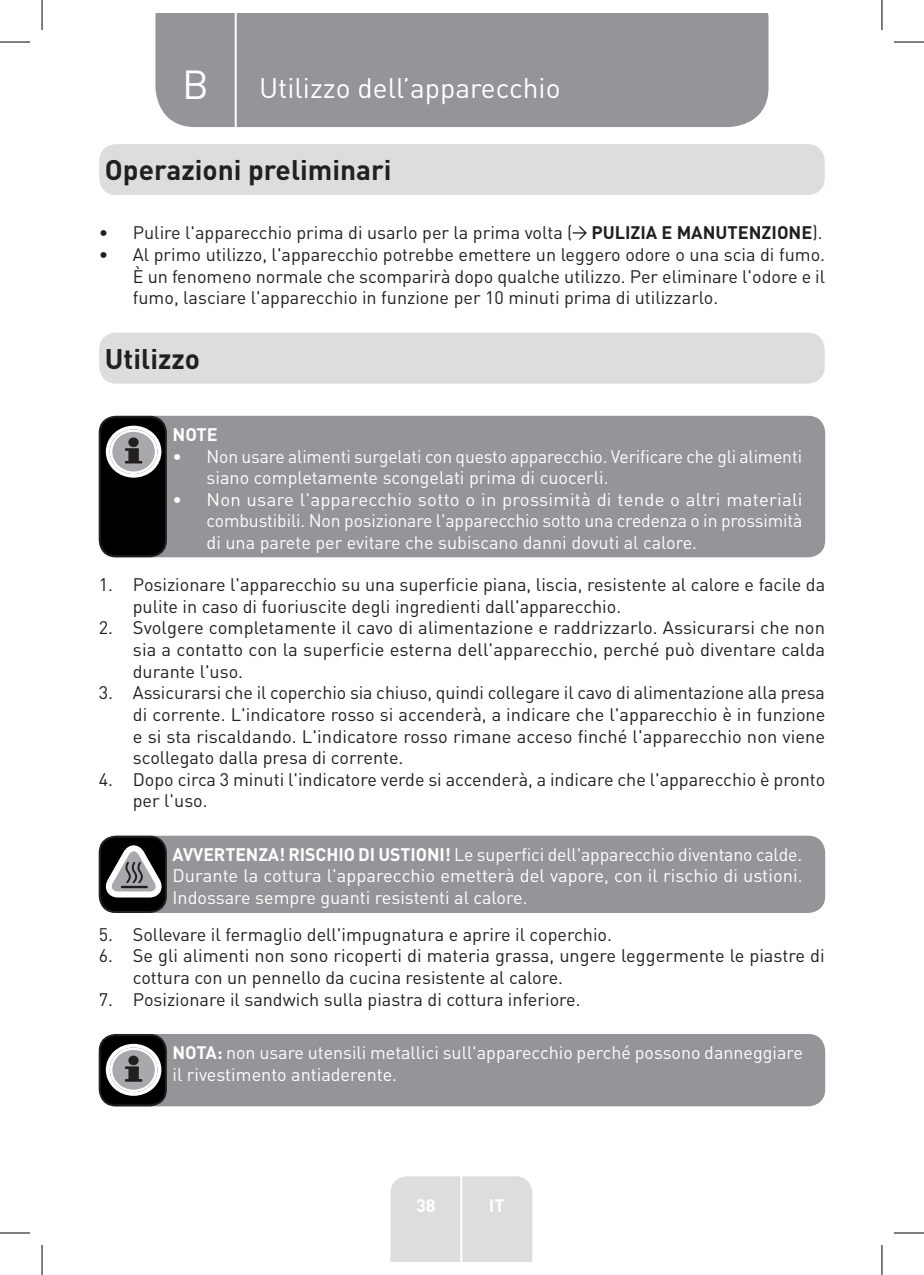
<style>
.page{position:relative;width:924px;height:1275px;background:#fff}
.page>*{position:absolute;margin:0;border:0;box-sizing:border-box;transform-origin:0 0}
.t1{font:40px "DIN Pro";color:#fff}
.Headline-01{font:700 28px "DIN Pro";color:#231f20}
.TitreGauche__gabarit{font:28px "DIN Pro";color:#fff}
.t2{font:18px/21.6px "DIN Pro";color:#231f20;text-align:justify}
.White_Text{font:18px/21.6px "DIN Pro";color:#fff}
.White_Text-2{font:700 18px "DIN Pro";color:#fff}
.s1{font-weight:700}
</style>
<div class="page">
<div style="left:155px;top:14px;width:613px;height:113px;background:#939598"></div>
<div style="left:390px;top:1176px;width:142px;height:85px;background:#dcdddf"></div>
<hr style="left:460px;top:1153px;width:2px;height:108px;background:#fff">
<hr style="left:234px;top:14px;width:2px;height:116px;background:#fff">
<div style="left:99px;top:144px;width:725px;height:51px;background:#dcdddf;border-radius:17px"></div>
<svg style="left:572px;top:226px;width:14px;height:13px"></svg>
<div style="left:99px;top:332px;width:725px;height:52px;background:#dcdddf;border-radius:17px"></div>
<div style="left:99px;top:416px;width:725px;height:141px;background:#939598;border-radius:17px"></div>
<div style="left:100px;top:417px;width:66px;height:139px;background:#000;border-radius:16px"></div>
<div style="left:99px;top:416px;width:68px;height:141px;border:2px solid #231f20;border-radius:16px"></div>
<svg style="left:106px;top:426px;width:55px;height:52px"></svg>
<div style="left:128px;top:437px;width:11px;height:10px;background:#231f20;border-radius:50%"></div>
<div style="left:99px;top:835px;width:725px;height:78px;background:#939598;border-radius:17px"></div>
<div style="left:100px;top:836px;width:66px;height:76px;background:#000;border-radius:16px"></div>
<div style="left:99px;top:835px;width:68px;height:78px;border:2px solid #231f20;border-radius:16px"></div>
<svg style="left:106px;top:845px;width:55px;height:52px"></svg>
<div style="left:99px;top:1034px;width:725px;height:72px;background:#939598;border-radius:17px"></div>
<div style="left:100px;top:1035px;width:66px;height:70px;background:#000;border-radius:16px"></div>
<div style="left:99px;top:1034px;width:68px;height:72px;border:2px solid #231f20;border-radius:16px"></div>
<svg style="left:106px;top:1043px;width:55px;height:52px"></svg>
<div style="left:128px;top:1055px;width:11px;height:10px;background:#231f20;border-radius:50%"></div>
<hr style="left:0;top:42px;width:30px;height:1px;background:#000">
<hr style="left:893px;top:42px;width:30px;height:1px;background:#000">
<hr style="left:0;top:1232px;width:30px;height:1px;background:#000">
<hr style="left:893px;top:1232px;width:30px;height:1px;background:#000">
<hr style="left:42px;top:0;width:1px;height:30px;background:#000">
<hr style="left:42px;top:1245px;width:1px;height:30px;background:#000">
<hr style="left:881px;top:0;width:1px;height:30px;background:#000">
<hr style="left:881px;top:1245px;width:1px;height:30px;background:#000">
<p class="t1" style="left:182px;top:57px;width:28px">B</p>
<p class="TitreGauche__gabarit" style="left:259px;top:69px;width:303px">Utilizzo dell’apparecchio</p>
<p class="Headline-01" style="left:105px;top:151px;width:288px">Operazioni preliminari</p>
<p class="t2" style="left:99px;top:221px;width:725px">• Pulire l'apparecchio prima di usarlo per la prima volta ( <span class="s1">PULIZIA E MANUTENZIONE</span>).</p>
<p class="t2" style="left:133px;top:243px;width:693px;text-indent:-34px">• Al primo utilizzo, l'apparecchio potrebbe emettere un leggero odore o una scia di fumo.<br>È un fenomeno normale che scomparirà dopo qualche utilizzo. Per eliminare l'odore e il fumo, lasciare l'apparecchio in funzione per 10 minuti prima di utilizzarlo.</p>
<p class="Headline-01" style="left:105px;top:340px;width:97px">Utilizzo</p>
<p class="White_Text-2" style="left:172px;top:422px;width:47px">NOTE</p>
<p class="White_Text" style="left:206px;top:444px;width:596px;text-indent:-34px">• Non usare alimenti surgelati con questo apparecchio. Verificare che gli alimenti siano completamente scongelati prima di cuocerli.</p>
<p class="White_Text" style="left:206px;top:488px;width:597px;text-align:justify;text-indent:-34px">• Non usare l'apparecchio sotto o in prossimità di tende o altri materiali combustibili. Non posizionare l'apparecchio sotto una credenza o in prossimità di una parete per evitare che subiscano danni dovuti al calore.</p>
<p class="t2" style="left:133px;top:573px;width:693px;text-indent:-34px">1. Posizionare l'apparecchio su una superficie piana, liscia, resistente al calore e facile da pulite in caso di fuoriuscite degli ingredienti dall'apparecchio.</p>
<p class="t2" style="left:133px;top:616px;width:693px;text-indent:-34px">2. Svolgere completamente il cavo di alimentazione e raddrizzarlo. Assicurarsi che non sia a contatto con la superficie esterna dell'apparecchio, perché può diventare calda durante l'uso.</p>
<p class="t2" style="left:133px;top:681px;width:693px;text-indent:-34px">3. Assicurarsi che il coperchio sia chiuso, quindi collegare il cavo di alimentazione alla presa di corrente. L'indicatore rosso si accenderà, a indicare che l'apparecchio è in funzione e si sta riscaldando. L'indicatore rosso rimane acceso finché l'apparecchio non viene scollegato dalla presa di corrente.</p>
<p class="t2" style="left:133px;top:767px;width:693px;text-indent:-34px">4. Dopo circa 3 minuti l'indicatore verde si accenderà, a indicare che l'apparecchio è pronto per l'uso.</p>
<p class="White_Text" style="left:172px;top:842px;width:631px;text-align:justify"><span class="s1">AVVERTENZA! RISCHIO DI USTIONI!</span> Le superfici dell'apparecchio diventano calde.<br>Durante la cottura l'apparecchio emetterà del vapore, con il rischio di ustioni.<br>Indossare sempre guanti resistenti al calore.</p>
<p class="t2" style="left:99px;top:922px;width:514px">5. Sollevare il fermaglio dell'impugnatura e aprire il coperchio.</p>
<p class="t2" style="left:133px;top:944px;width:693px;text-indent:-34px">6. Se gli alimenti non sono ricoperti di materia grassa, ungere leggermente le piastre di cottura con un pennello da cucina resistente al calore.</p>
<p class="t2" style="left:99px;top:987px;width:483px">7. Posizionare il sandwich sulla piastra di cottura inferiore.</p>
<p class="White_Text" style="left:172px;top:1041px;width:631px"><span class="s1">NOTA:</span> non usare utensili metallici sull'apparecchio perché possono danneggiare il rivestimento antiaderente.</p>
<p class="White_Text-2" style="left:416px;top:1192px;width:21px">38</p>
<p class="White_Text-2" style="left:488px;top:1192px;width:17px">IT</p>
</div>
